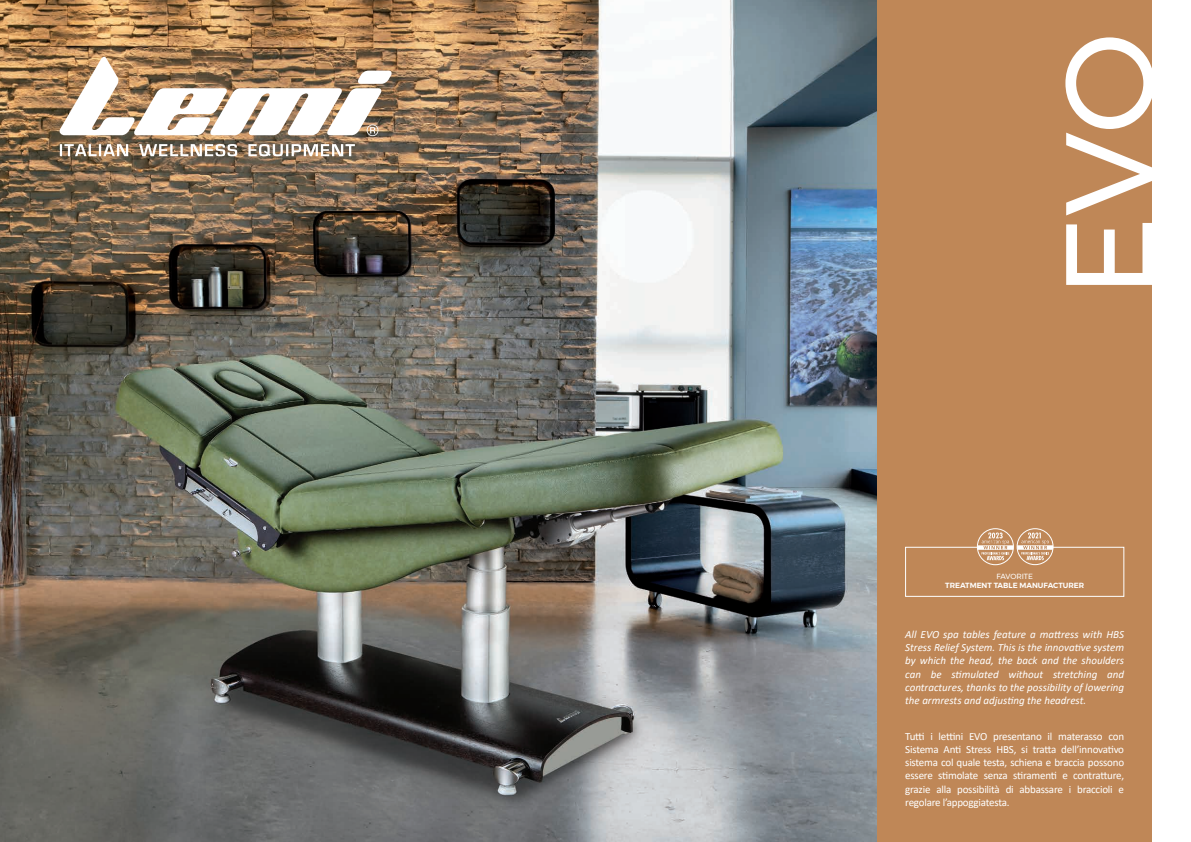
<style>
.page{position:relative;width:1191px;height:842px;background:#fff}
.page>*{position:absolute;margin:0;border:0;box-sizing:border-box;transform-origin:0 0}
.t1{font:11px/13.2px "Calibri";letter-spacing:-.02em;color:#fff;text-align:justify}
.t2{font:italic 11px/13.2px "Calibri";color:#fff;text-align:justify}
.t3{font:600 7.4px "Montserrat";color:#fff}
.t4{font:7.4px "Montserrat";color:#fff}
</style>
<div class="page">
<img style="left:0;top:0;width:877px;height:842px">
<div style="left:877px;top:0;width:275px;height:842px;background:#bf8757"></div>
<svg style="left:1065px;top:37px;width:87px;height:248px"></svg>
<svg style="left:58px;top:57px;width:333px;height:79px"></svg>
<svg style="left:60px;top:144px;width:295px;height:12px"></svg>
<div style="left:1016px;top:528px;width:37px;height:37px;border:1px solid #fff;border-radius:50%"></div>
<div style="left:977px;top:528px;width:36px;height:37px;border:1px solid #fff;border-radius:50%"></div>
<svg style="left:905px;top:532px;width:219px;height:65px"></svg>
<p class="t4" style="left:996px;top:571px;width:38px">FAVORITE</p>
<p class="t3" style="left:945px;top:580px;width:140px">TREATMENT TABLE MANUFACTURER</p>
<p class="t2" style="left:905px;top:627px;width:220px">All EVO spa tables feature a mattress with HBS Stress Relief System. This is the innovative system by which the head, the back and the shoulders can be stimulated without stretching and contractures, thanks to the possibility of lowering the armrests and adjusting the headrest.</p>
<p class="t1" style="left:905px;top:729px;width:220px">Tutti i lettini EVO presentano il materasso con Sistema Anti Stress HBS, si tratta dell’innovativo sistema col quale testa, schiena e braccia possono essere stimolate senza stiramenti e contratture, grazie alla possibilità di abbassare i braccioli e regolare l’appoggiatesta.</p>
</div>
